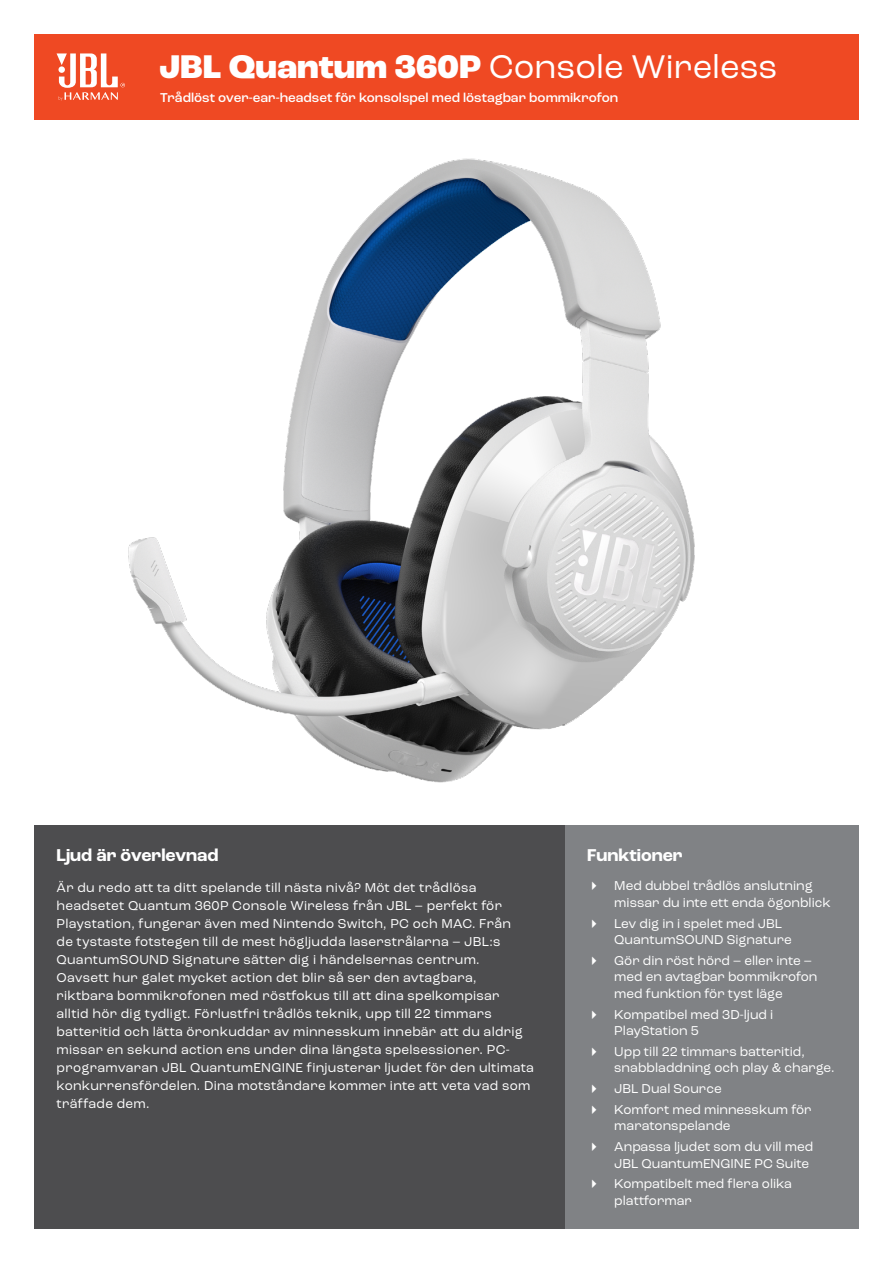
<style>
.page{position:relative;width:893px;height:1263px;background:#fff}
.page>*{position:absolute;margin:0;border:0;box-sizing:border-box;transform-origin:0 0}
.t1{font:34.5px "Roc Grotesk";color:#fff}
.t2{font:700 18px "Roc Grotesk";color:#fff}
.t3{font:13.5px/18px "Roc Grotesk";letter-spacing:.02em;color:#fff}
.t4{font:13.5px/16.5px "Roc Grotesk";color:#fff}
.t5{font:500 13.5px "Roc Grotesk";color:#fff}
.s1{font-weight:800}
</style>
<div class="page">
<img style="left:128px;top:158px;width:567px;height:625px">
<div style="left:565px;top:825px;width:294px;height:404px;background:#808285"></div>
<div style="left:34px;top:825px;width:531px;height:404px;background:#4d4d4f"></div>
<div style="left:34px;top:34px;width:825px;height:85px;background:#ef4923"></div>
<svg style="left:57px;top:53px;width:68px;height:48px"></svg>
<h1 class="t1" style="left:159px;top:46px;width:620px"><span class="s1">JBL Quantum 360P</span> Console Wireless</h1>
<p class="t5" style="left:160px;top:89px;width:459px">Trådlöst over-ear-headset för konsolspel med löstagbar bommikrofon</p>
<h2 class="t2" style="left:57px;top:844px;width:163px">Ljud är överlevnad</h2>
<p class="t3" style="left:57px;top:878px;width:479px">Är du redo att ta ditt spelande till nästa nivå? Möt det trådlösa headsetet Quantum 360P Console Wireless från JBL – perfekt för Playstation, fungerar även med Nintendo Switch, PC och MAC. Från<br>de tystaste fotstegen till de mest högljudda laserstrålarna – JBL:s QuantumSOUND Signature sätter dig i händelsernas centrum.<br>Oavsett hur galet mycket action det blir så ser den avtagbara, riktbara bommikrofonen med röstfokus till att dina spelkompisar alltid hör dig tydligt. Förlustfri trådlös teknik, upp till 22 timmars batteritid och lätta öronkuddar av minnesskum innebär att du aldrig missar en sekund action ens under dina längsta spelsessioner. PC&shy;programvaran JBL QuantumENGINE finjusterar ljudet för den ultimata konkurrensfördelen. Dina motståndare kommer inte att veta vad som träffade dem.</p>
<h2 class="t2" style="left:587px;top:844px;width:97px">Funktioner</h2>
<p class="t4" style="left:614px;top:878px;width:218px">Med dubbel trådlös anslutning missar du inte ett enda ögonblick</p>
<p class="t4" style="left:614px;top:915px;width:179px">Lev dig in i spelet med JBL<br>QuantumSOUND Signature</p>
<p class="t4" style="left:614px;top:952px;width:205px">Gör din röst hörd – eller inte – med en avtagbar bommikrofon med funktion för tyst läge</p>
<p class="t4" style="left:614px;top:1006px;width:161px">Kompatibel med 3D-ljud i<br>PlayStation 5</p>
<p class="t4" style="left:614px;top:1043px;width:222px">Upp till 22 timmars batteritid, snabbladdning och play &amp; charge.</p>
<p class="t4" style="left:614px;top:1078px;width:199px;line-height:20.7px">JBL Dual Source<br>Komfort med minnesskum för</p>
<p class="t4" style="left:614px;top:1116px;width:201px;line-height:20.7px">maratonspelande<br>Anpassa ljudet som du vill med</p>
<p class="t4" style="left:614px;top:1153px;width:196px;line-height:20.7px">JBL QuantumENGINE PC Suite<br>Kompatibelt med flera olika</p>
<p class="t4" style="left:614px;top:1192px;width:79px">plattformar</p>
</div>
